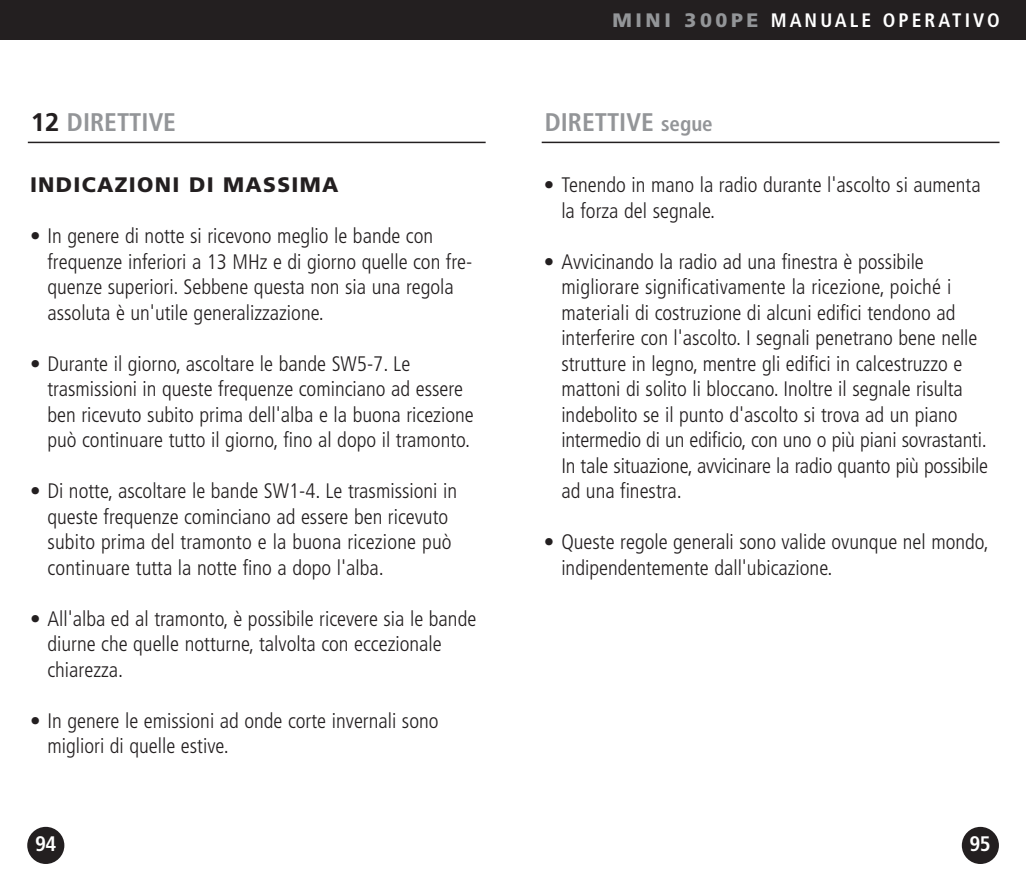
<style>
.page{position:relative;width:1026px;height:891px;background:#fff}
.page>*{position:absolute;margin:0;border:0;box-sizing:border-box;transform-origin:0 0}
.t1{font:700 condensed 25.5px "Frutiger";color:#939598}
.t2{font:300 condensed 21px/25.5px "Frutiger";color:#231f20}
.t3{font:900 21px "Frutiger";letter-spacing:.06em;color:#231f20}
.t4{font:700 condensed 21px "Frutiger";color:#fff}
.t5{font:700 condensed 19.5px "Frutiger";letter-spacing:.155em;color:#fff}
.s1{font-weight:900;font-stretch:normal;color:#939598}
.s2{font-stretch:normal;color:#231f20}
.s3{font-size:21px}
</style>
<div class="page">
<div style="left:513px;top:0;width:513px;height:40px;background:#231f20"></div>
<hr style="left:542px;top:142px;width:458px;height:1px;background:#231f20">
<div style="left:962px;top:827px;width:37px;height:37px;background:#231f20;border-radius:50%"></div>
<div style="left:0;top:0;width:513px;height:40px;background:#231f20"></div>
<hr style="left:28px;top:142px;width:458px;height:1px;background:#231f20">
<div style="left:27px;top:827px;width:37px;height:37px;background:#231f20;border-radius:50%"></div>
<p class="t5" style="left:613px;top:12px;width:389px"><span class="s1">MINI 300PE</span> MANUALE OPERATIVO</p>
<p class="t1" style="left:31px;top:112px;width:147px"><span class="s2">12</span> DIRETTIVE</p>
<p class="t1" style="left:545px;top:112px;width:170px">DIRETTIVE <span class="s3">segue</span></p>
<p class="t3" style="left:30px;top:177px;width:310px">INDICAZIONI DI MASSIMA</p>
<p class="t2" style="left:47px;top:225px;width:426px;text-indent:-17px">• In genere di notte si ricevono meglio le bande con frequenze inferiori a 13 MHz e di giorno quelle con fre&shy;quenze superiori. Sebbene questa non sia una regola assoluta è un'utile generalizzazione.</p>
<p class="t2" style="left:47px;top:352px;width:428px;text-indent:-17px">• Durante il giorno, ascoltare le bande SW5-7. Le trasmissioni in queste frequenze cominciano ad essere ben ricevuto subito prima dell'alba e la buona ricezione può continuare tutto il giorno, fino al dopo il tramonto.</p>
<p class="t2" style="left:47px;top:480px;width:411px;text-indent:-17px">• Di notte, ascoltare le bande SW1-4. Le trasmissioni in queste frequenze cominciano ad essere ben ricevuto subito prima del tramonto e la buona ricezione può continuare tutta la notte fino a dopo l'alba.</p>
<p class="t2" style="left:47px;top:607px;width:430px;text-indent:-17px">• All'alba ed al tramonto, è possibile ricevere sia le bande diurne che quelle notturne, talvolta con eccezionale chiarezza.</p>
<p class="t2" style="left:47px;top:709px;width:393px;text-indent:-17px">• In genere le emissioni ad onde corte invernali sono migliori di quelle estive.</p>
<p class="t2" style="left:561px;top:174px;width:421px;text-indent:-17px">• Tenendo in mano la radio durante l'ascolto si aumenta la forza del segnale.</p>
<p class="t2" style="left:561px;top:250px;width:428px;text-indent:-17px">• Avvicinando la radio ad una finestra è possibile migliorare significativamente la ricezione, poiché i materiali di costruzione di alcuni edifici tendono ad interferire con l'ascolto. I segnali penetrano bene nelle strutture in legno, mentre gli edifici in calcestruzzo e mattoni di solito li bloccano. Inoltre il segnale risulta indebolito se il punto d'ascolto si trova ad un piano intermedio di un edificio, con uno o più piani sovrastanti.<br>In tale situazione, avvicinare la radio quanto più possibile ad una finestra.</p>
<p class="t2" style="left:561px;top:531px;width:429px;text-indent:-17px">• Queste regole generali sono valide ovunque nel mondo, indipendentemente dall'ubicazione.</p>
<p class="t4" style="left:35px;top:835px;width:23px">94</p>
<p class="t4" style="left:970px;top:835px;width:23px">95</p>
</div>
